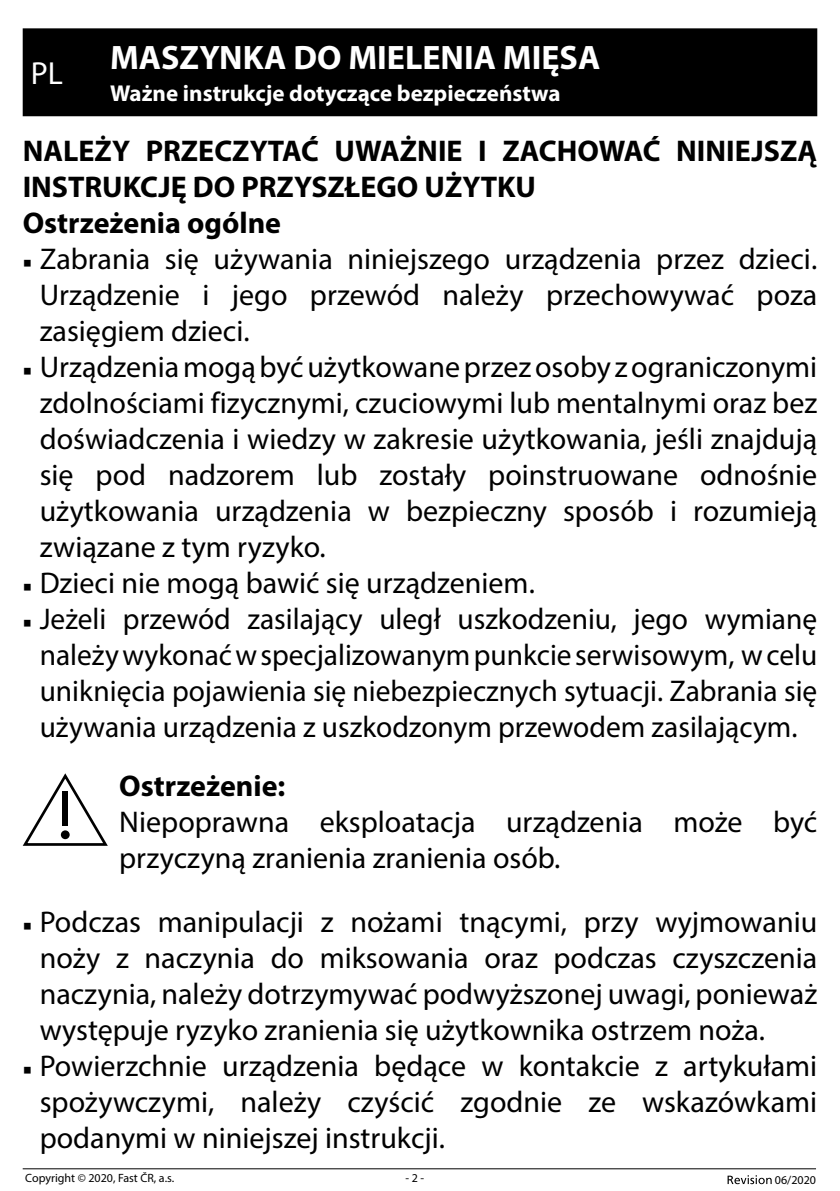
<style>
.page{position:relative;width:840px;height:1191px;background:#fff}
.page>*{position:absolute;margin:0;border:0;box-sizing:border-box;transform-origin:0 0}
.t1{font:700 34px "Myriad Pro";color:#fff}
.t2{font:32px "Myriad Pro";color:#fff}
.t3{font:30px/36px "Myriad Pro";color:#000;text-align:justify}
.t4{font:700 30px/36px "Myriad Pro";color:#000}
.t5{font:700 23px "Myriad Pro";color:#fff}
.t6{font:12px "Myriad Pro";color:#000}
.s1{font-family:"Minion Pro";font-size:23px}
</style>
<div class="page">
<svg style="left:727px;top:1175px;width:44px;height:9px"></svg>
<hr style="left:23px;top:1168px;width:792px;height:1px;background:#000">
<div style="left:23px;top:28px;width:793px;height:88px;background:#000"></div>
<svg style="left:23px;top:773px;width:85px;height:73px"></svg>
<div style="left:62px;top:791px;width:6px;height:35px;background:#000"></div>
<div style="left:61px;top:830px;width:9px;height:9px;background:#000;border-radius:50%"></div>
<p class="t1" style="left:110px;top:36px;width:491px">MASZYNKA DO MIELENIA MIĘSA</p>
<p class="t5" style="left:110px;top:78px;width:451px">Ważne instrukcje dotyczące bezpieczeństwa</p>
<p class="t4" style="left:23px;top:132px;width:795px">NALEŻY PRZECZYTAĆ UWAŻNIE I ZACHOWAĆ NINIEJSZĄ<br>INSTRUKCJĘ DO PRZYSZŁEGO UŻYTKU<br>Ostrzeżenia ogólne</p>
<p class="t3" style="left:40px;top:240px;width:778px;text-indent:-17px"><span class="s1">■</span> Zabrania się używania niniejszego urządzenia przez dzieci.<br>Urządzenie i jego przewód należy przechowywać poza zasięgiem dzieci.</p>
<p class="t3" style="left:40px;top:348px;width:778px;text-indent:-17px"><span class="s1">■</span> Urządzenia mogą być użytkowane przez osoby z ograniczonymi zdolnościami fizycznymi, czuciowymi lub mentalnymi oraz bez doświadczenia i wiedzy w zakresie użytkowania, jeśli znajdują się pod nadzorem lub zostały poinstruowane odnośnie użytkowania urządzenia w bezpieczny sposób i rozumieją związane z tym ryzyko.</p>
<p class="t3" style="left:23px;top:564px;width:513px"><span class="s1">■</span> Dzieci nie mogą bawić się urządzeniem.</p>
<p class="t3" style="left:23px;top:600px;width:795px;text-align:center"><span class="s1">■</span> Jeżeli przewód zasilający uległ uszkodzeniu, jego wymianę należy wykonać w specjalizowanym punkcie serwisowym, w celu uniknięcia pojawienia się niebezpiecznych sytuacji. Zabrania się używania urządzenia z uszkodzonym przewodem zasilającym.</p>
<p class="t4" style="left:119px;top:766px;width:167px">Ostrzeżenie:</p>
<p class="t3" style="left:119px;top:803px;width:699px">Niepoprawna eksploatacja urządzenia może być przyczyną zranienia zranienia osób.</p>
<p class="t3" style="left:40px;top:903px;width:778px;text-indent:-17px"><span class="s1">■</span> Podczas manipulacji z nożami tnącymi, przy wyjmowaniu noży z naczynia do miksowania oraz podczas czyszczenia naczynia, należy dotrzymywać podwyższonej uwagi, ponieważ występuje ryzyko zranienia się użytkownika ostrzem noża.</p>
<p class="t3" style="left:40px;top:1047px;width:778px;text-indent:-17px"><span class="s1">■</span> Powierzchnie urządzenia będące w kontakcie z artykułami spożywczymi, należy czyścić zgodnie ze wskazówkami podanymi w niniejszej instrukcji.</p>
<p class="t2" style="left:31px;top:54px;width:34px">PL</p>
<p class="t6" style="left:25px;top:1170px;width:150px">Copyright © 2020, Fast ČR, a.s.</p>
<p class="t6" style="left:405px;top:1170px;width:20px">- 2 -</p>
<p class="t6" style="left:774px;top:1172px;width:43px">06/2020</p>
</div>
